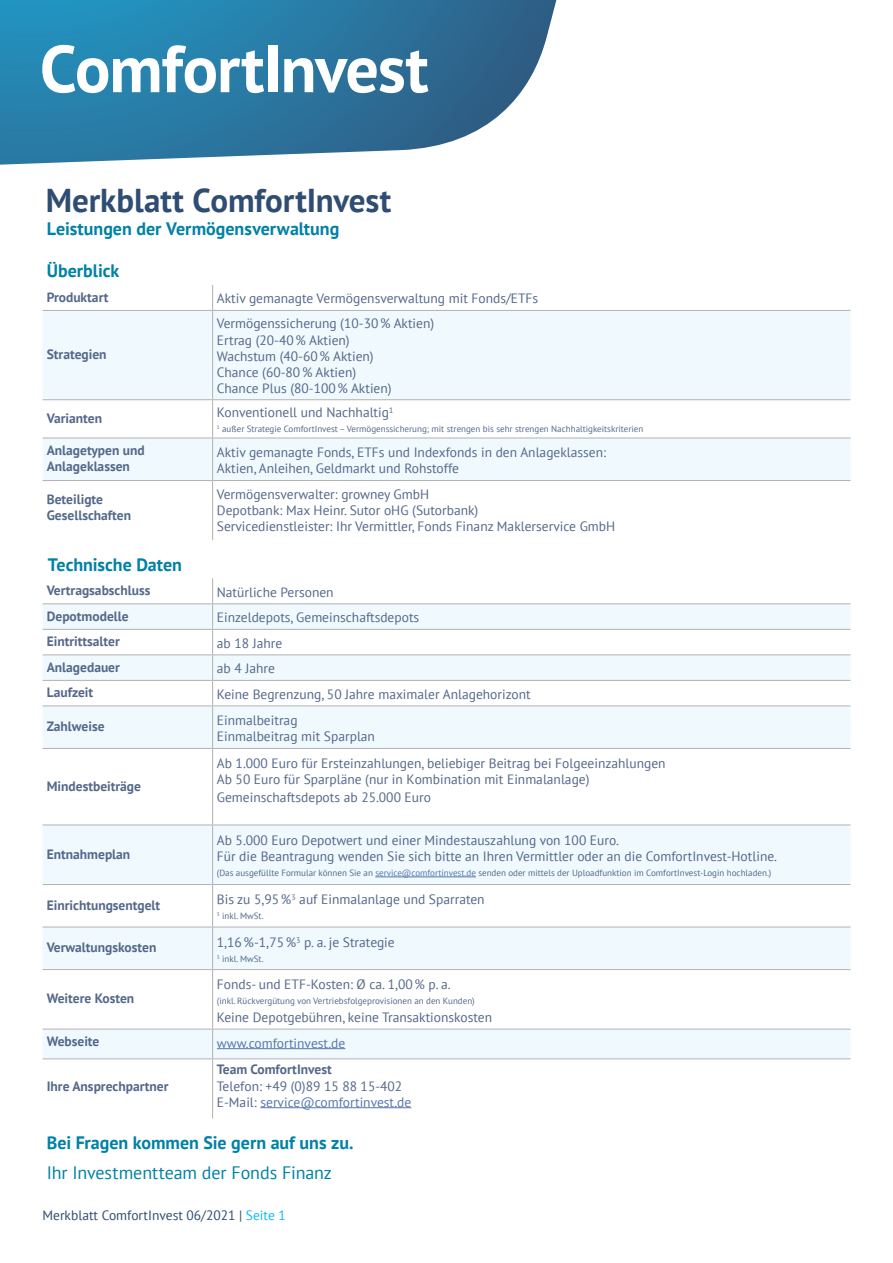
<style>
.page{position:relative;width:893px;height:1263px;background:#fff}
.page>*{position:absolute;margin:0;border:0;box-sizing:border-box;transform-origin:0 0}
.t1{font:700 33px "PT Sans";letter-spacing:-.005em;color:#2f4d72}
.t2{font:700 18px "PT Sans";color:#0081a6}
.t3{font:18px "PT Sans";letter-spacing:-.005em;color:#0081a6}
.t4{font:13.5px/16.2px "PT Sans";color:#54688a}
.t5{font:700 13.5px/16.2px "PT Sans";color:#54688a}
.t6{font:13.5px "PT Sans";color:#2f4d72}
.t7{font:13.5px "PT Sans";color:#5576af}
.t8{font:9px "PT Sans";color:#54688a}
.s1{color:#5576af}
.s2{color:#0bbbef}
</style>
<div class="page">
<svg style="left:0;top:0;width:556px;height:165px"></svg>
<svg style="left:42px;top:45px;width:222px;height:48px"></svg>
<div style="left:268px;top:46px;width:9px;height:46px;background:#fff"></div>
<svg style="left:284px;top:50px;width:144px;height:43px"></svg>
<div style="left:43px;top:311px;width:807px;height:88px;background:#f0f9fe"></div>
<svg style="left:43px;top:400px;width:807px;height:82px;fill:#f0f9fe"></svg>
<hr style="left:43px;top:310px;width:170px;height:1px;background:#b3b2b2">
<hr style="left:213px;top:310px;width:637px;height:1px;background:#b3b2b2">
<hr style="left:43px;top:399px;width:170px;height:1px;background:#b3b2b2">
<hr style="left:213px;top:399px;width:637px;height:1px;background:#b3b2b2">
<svg style="left:212px;top:285px;width:1px;height:25px"></svg>
<hr style="left:212px;top:311px;width:1px;height:88px;background:#b3b2b2">
<hr style="left:212px;top:400px;width:1px;height:38px;background:#b3b2b2">
<hr style="left:212px;top:438px;width:1px;height:42px;background:#b3b2b2">
<hr style="left:212px;top:481px;width:1px;height:59px;background:#b3b2b2">
<hr style="left:43px;top:438px;width:170px;height:1px;background:#b3b2b2">
<hr style="left:213px;top:438px;width:637px;height:1px;background:#b3b2b2">
<hr style="left:43px;top:480px;width:170px;height:1px;background:#b3b2b2">
<hr style="left:213px;top:480px;width:637px;height:1px;background:#b3b2b2">
<svg style="left:43px;top:604px;width:807px;height:76px;fill:#f0f9fe"></svg>
<svg style="left:43px;top:706px;width:807px;height:403px"></svg>
<hr style="left:43px;top:629px;width:170px;height:1px;background:#b3b2b2">
<hr style="left:213px;top:629px;width:637px;height:1px;background:#b3b2b2">
<hr style="left:43px;top:603px;width:170px;height:1px;background:#b3b2b2">
<hr style="left:213px;top:603px;width:637px;height:1px;background:#b3b2b2">
<svg style="left:212px;top:578px;width:1px;height:127px"></svg>
<hr style="left:212px;top:706px;width:1px;height:42px;background:#b3b2b2">
<hr style="left:212px;top:749px;width:1px;height:75px;background:#b3b2b2">
<hr style="left:212px;top:825px;width:1px;height:59px;background:#b3b2b2">
<hr style="left:212px;top:885px;width:1px;height:42px;background:#b3b2b2">
<hr style="left:212px;top:927px;width:1px;height:42px;background:#b3b2b2">
<hr style="left:212px;top:970px;width:1px;height:59px;background:#b3b2b2">
<svg style="left:212px;top:1030px;width:1px;height:28px"></svg>
<hr style="left:212px;top:1059px;width:1px;height:59px;background:#b3b2b2">
<hr style="left:43px;top:654px;width:170px;height:1px;background:#b3b2b2">
<hr style="left:213px;top:654px;width:637px;height:1px;background:#b3b2b2">
<hr style="left:43px;top:680px;width:170px;height:1px;background:#b3b2b2">
<hr style="left:213px;top:680px;width:637px;height:1px;background:#b3b2b2">
<hr style="left:43px;top:705px;width:170px;height:1px;background:#b3b2b2">
<hr style="left:213px;top:705px;width:637px;height:1px;background:#b3b2b2">
<hr style="left:43px;top:748px;width:170px;height:1px;background:#b3b2b2">
<hr style="left:213px;top:748px;width:637px;height:1px;background:#b3b2b2">
<hr style="left:43px;top:824px;width:170px;height:1px;background:#b3b2b2">
<hr style="left:213px;top:824px;width:637px;height:1px;background:#b3b2b2">
<hr style="left:43px;top:884px;width:170px;height:1px;background:#b3b2b2">
<hr style="left:213px;top:884px;width:637px;height:1px;background:#b3b2b2">
<hr style="left:43px;top:927px;width:170px;height:1px;background:#b3b2b2">
<hr style="left:213px;top:927px;width:637px;height:1px;background:#b3b2b2">
<hr style="left:43px;top:969px;width:170px;height:1px;background:#b3b2b2">
<hr style="left:213px;top:969px;width:637px;height:1px;background:#b3b2b2">
<hr style="left:43px;top:1029px;width:170px;height:1px;background:#b3b2b2">
<hr style="left:213px;top:1029px;width:637px;height:1px;background:#b3b2b2">
<hr style="left:43px;top:1058px;width:170px;height:1px;background:#b3b2b2">
<hr style="left:213px;top:1058px;width:637px;height:1px;background:#b3b2b2">
<hr style="left:375px;top:877px;width:101px;height:1px;background:#5576af">
<hr style="left:217px;top:1048px;width:128px;height:1px;background:#5576af">
<hr style="left:260px;top:1107px;width:151px;height:1px;background:#5576af">
<h1 class="t1" style="left:46px;top:178px;width:347px">Merkblatt ComfortInvest</h1>
<h2 class="t2" style="left:47px;top:216px;width:294px">Leistungen der Vermögensverwaltung</h2>
<h2 class="t2" style="left:47px;top:259px;width:74px">Überblick</h2>
<p class="t5" style="left:47px;top:289px;width:63px">Produktart</p>
<p class="t4" style="left:217px;top:290px;width:323px">Aktiv gemanagte Vermögensverwaltung mit Fonds/ETFs</p>
<p class="t5" style="left:47px;top:346px;width:61px">Strategien</p>
<p class="t4" style="left:217px;top:315px;width:219px">Vermögenssicherung (10-30% Aktien)<br>Ertrag (20-40% Aktien)<br>Wachstum (40-60% Aktien)<br>Chance (60-80% Aktien)<br>Chance Plus (80-100% Aktien)</p>
<p class="t5" style="left:47px;top:410px;width:57px">Varianten</p>
<p class="t4" style="left:217px;top:404px;width:178px">Konventionell und Nachhaltig<sup>1</sup></p>
<p class="t8" style="left:217px;top:423px;width:428px"><sup>1</sup> außer Strategie ComfortInvest – Vermögenssicherung; mit strengen bis sehr strengen Nachhaltigkeitskriterien</p>
<p class="t5" style="left:47px;top:442px;width:99px">Anlagetypen und<br>Anlageklassen</p>
<p class="t4" style="left:217px;top:444px;width:391px">Aktiv gemanagte Fonds, ETFs und Indexfonds in den Anlageklassen:<br>Aktien, Anleihen, Geldmarkt und Rohstoffe</p>
<p class="t5" style="left:47px;top:491px;width:86px">Beteiligte<br>Gesellschaften</p>
<p class="t4" style="left:217px;top:486px;width:400px">Vermögensverwalter: growney GmbH<br>Depotbank: Max Heinr. Sutor oHG (Sutorbank)<br>Servicedienstleister: Ihr Vermittler, Fonds Finanz Maklerservice GmbH</p>
<h2 class="t2" style="left:48px;top:552px;width:136px">Technische Daten</h2>
<p class="t5" style="left:47px;top:582px;width:105px">Vertragsabschluss</p>
<p class="t4" style="left:217px;top:584px;width:118px">Natürliche Personen</p>
<p class="t5" style="left:47px;top:607px;width:83px">Depotmodelle</p>
<p class="t4" style="left:217px;top:609px;width:204px">Einzeldepots, Gemeinschaftsdepots</p>
<p class="t5" style="left:47px;top:633px;width:75px">Eintrittsalter</p>
<p class="t4" style="left:217px;top:635px;width:67px">ab 18 Jahre</p>
<p class="t5" style="left:47px;top:658px;width:75px">Anlagedauer</p>
<p class="t4" style="left:217px;top:660px;width:60px">ab 4 Jahre</p>
<p class="t5" style="left:47px;top:684px;width:48px">Laufzeit</p>
<p class="t4" style="left:217px;top:686px;width:315px">Keine Begrenzung, 50 Jahre maximaler Anlagehorizont</p>
<p class="t5" style="left:47px;top:718px;width:59px">Zahlweise</p>
<p class="t4" style="left:217px;top:712px;width:160px">Einmalbeitrag<br>Einmalbeitrag mit Sparplan</p>
<p class="t5" style="left:47px;top:778px;width:96px">Mindestbeiträge</p>
<p class="t4" style="left:217px;top:755px;width:450px">Ab 1.000 Euro für Ersteinzahlungen, beliebiger Beitrag bei Folgeeinzahlungen<br>Ab 50 Euro für Sparpläne (nur in Kombination mit Einmalanlage)</p>
<p class="t4" style="left:217px;top:789px;width:216px">Gemeinschaftsdepots ab 25.000 Euro</p>
<p class="t5" style="left:47px;top:846px;width:85px">Entnahmeplan</p>
<p class="t4" style="left:217px;top:832px;width:562px">Ab 5.000 Euro Depotwert und einer Mindestauszahlung von 100 Euro.<br>Für die Beantragung wenden Sie sich bitte an Ihren Vermittler oder an die ComfortInvest-Hotline.</p>
<p class="t8" style="left:217px;top:867px;width:556px">(Das ausgefüllte Formular können Sie an <span class="s1">service@comfortinvest.de</span> senden oder mittels der Uploadfunktion im ComfortInvest-Login hochladen.)</p>
<p class="t5" style="left:47px;top:897px;width:115px">Einrichtungsentgelt</p>
<p class="t4" style="left:217px;top:891px;width:269px">Bis zu 5,95%<sup>3</sup> auf Einmalanlage und Sparraten</p>
<p class="t8" style="left:217px;top:910px;width:48px"><sup>3</sup> inkl. MwSt.</p>
<p class="t5" style="left:47px;top:939px;width:111px">Verwaltungskosten</p>
<p class="t4" style="left:217px;top:934px;width:179px">1,16%-1,75%<sup>3</sup> p. a. je Strategie</p>
<p class="t8" style="left:217px;top:953px;width:48px"><sup>3</sup> inkl. MwSt.</p>
<p class="t5" style="left:47px;top:990px;width:89px">Weitere Kosten</p>
<p class="t4" style="left:217px;top:975px;width:235px">Fonds- und ETF-Kosten: Ø ca. 1,00% p. a.</p>
<p class="t8" style="left:217px;top:995px;width:259px">(inkl. Rückvergütung von Vertriebsfolgeprovisionen an den Kunden)</p>
<p class="t4" style="left:217px;top:1008px;width:277px">Keine Depotgebühren, keine Transaktionskosten</p>
<p class="t5" style="left:47px;top:1033px;width:54px">Webseite</p>
<p class="t7" style="left:217px;top:1034px;width:130px">www.comfortinvest.de</p>
<p class="t5" style="left:47px;top:1077px;width:123px">Ihre Ansprechpartner</p>
<p class="t5" style="left:217px;top:1061px;width:116px">Team ComfortInvest</p>
<p class="t4" style="left:217px;top:1077px;width:196px">Telefon: +49 (0)89 15 88 15-402<br>E-Mail: <span class="s1">service@comfortinvest.de</span></p>
<h2 class="t2" style="left:47px;top:1130px;width:308px">Bei Fragen kommen Sie gern auf uns zu.</h2>
<h2 class="t3" style="left:47px;top:1161px;width:287px">Ihr Investmentteam der Fonds Finanz</h2>
<p class="t6" style="left:43px;top:1207px;width:245px">Merkblatt ComfortInvest 06/2021 | <span class="s2">Seite 1</span></p>
</div>
